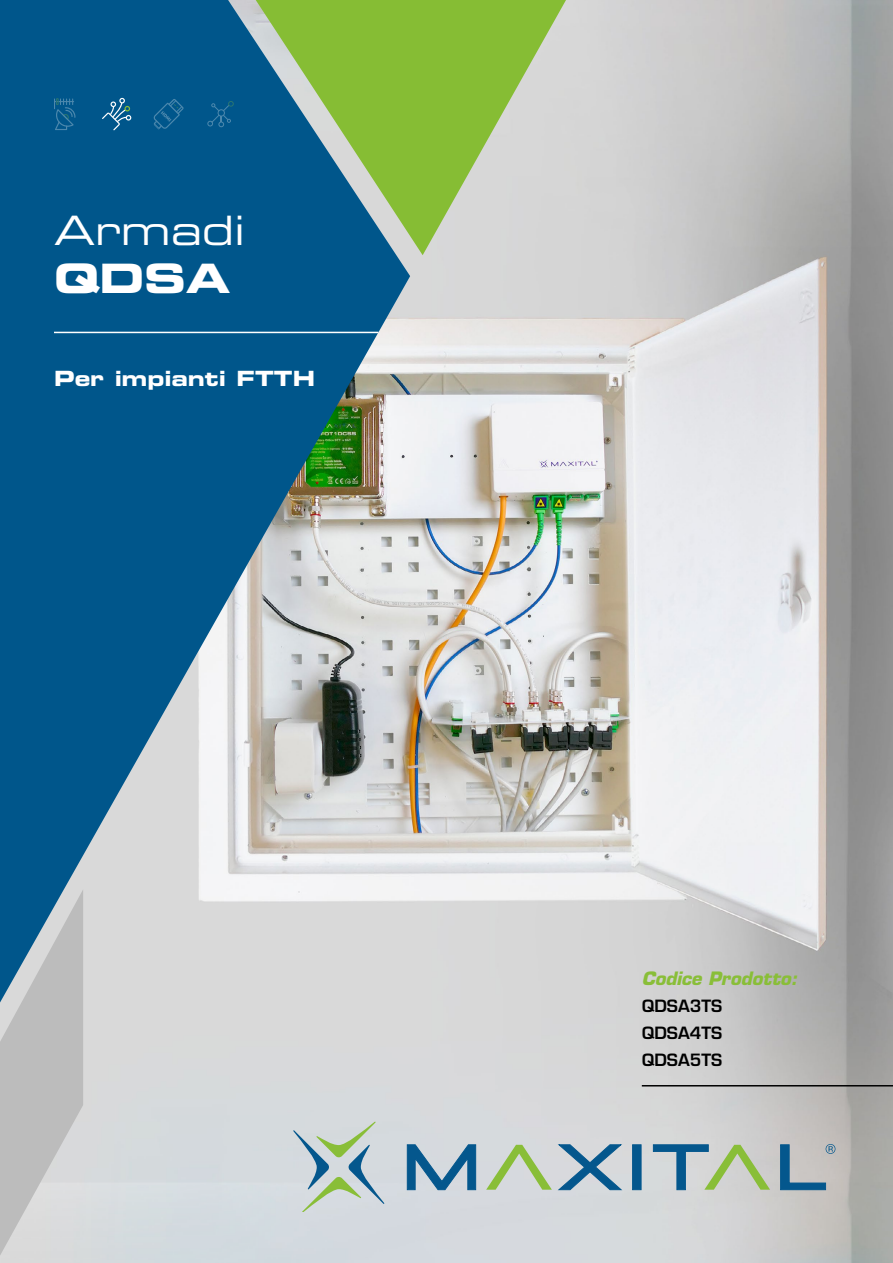
<style>
.page{position:relative;width:893px;height:1263px;background:#fff}
.page>*{position:absolute;margin:0;border:0;box-sizing:border-box;transform-origin:0 0}
.t1{font:40.5px "Eurostile LT Std Ex 2";color:#fff}
.t2{font:40.5px "Eurostile LT Std Bold Ex 2";color:#fff}
.t3{font:21px "Eurostile LT Std Bold Ex 2";color:#fff}
.t4{font:italic 700 18px "Eurostile LT Std";color:#89be38}
.t5{font:600 16.5px/27px "Eurostile LT Std";color:#000;text-align:justify}
</style>
<div class="page">
<img style="left:0;top:0;width:893px;height:1263px">
<svg style="left:0;top:0;width:410px;height:1002px;background:#5286a4"></svg>
<svg style="left:256px;top:0;width:310px;height:255px;background:#85b177"></svg>
<svg style="left:0;top:889px;width:83px;height:367px;background:#aeb8bf"></svg>
<svg style="left:54px;top:98px;width:21px;height:32px"></svg>
<svg style="left:102px;top:98px;width:29px;height:32px"></svg>
<svg style="left:207px;top:101px;width:27px;height:26px"></svg>
<svg style="left:153px;top:99px;width:31px;height:30px"></svg>
<hr style="left:54px;top:332px;width:324px;height:1px;background:#fff">
<hr style="left:642px;top:1085px;width:251px;height:1px;background:#000">
<svg style="left:293px;top:1121px;width:92px;height:90px;background:#bbcbc8"></svg>
<svg style="left:406px;top:1144px;width:70px;height:46px;background:#719ab7"></svg>
<svg style="left:486px;top:1144px;width:137px;height:47px;background:#aac0bb"></svg>
<div style="left:632px;top:1144px;width:9px;height:46px;background:#04578d;border:1px solid #04578d"></div>
<svg style="left:653px;top:1144px;width:117px;height:46px;background:#aabeb3"></svg>
<svg style="left:780px;top:1144px;width:55px;height:46px;background:#8ea3b1"></svg>
<h1 class="t1" style="left:54px;top:202px;width:193px">Armadi</h1>
<h1 class="t2" style="left:54px;top:250px;width:178px">QDSA</h1>
<p class="t3" style="left:54px;top:364px;width:262px">Per impianti FTTH</p>
<p class="t4" style="left:642px;top:967px;width:157px">Codice Prodotto:</p>
<p class="t5" style="left:642px;top:992px;width:82px">QDSA3TS QDSA4TS QDSA5TS</p>
</div>
